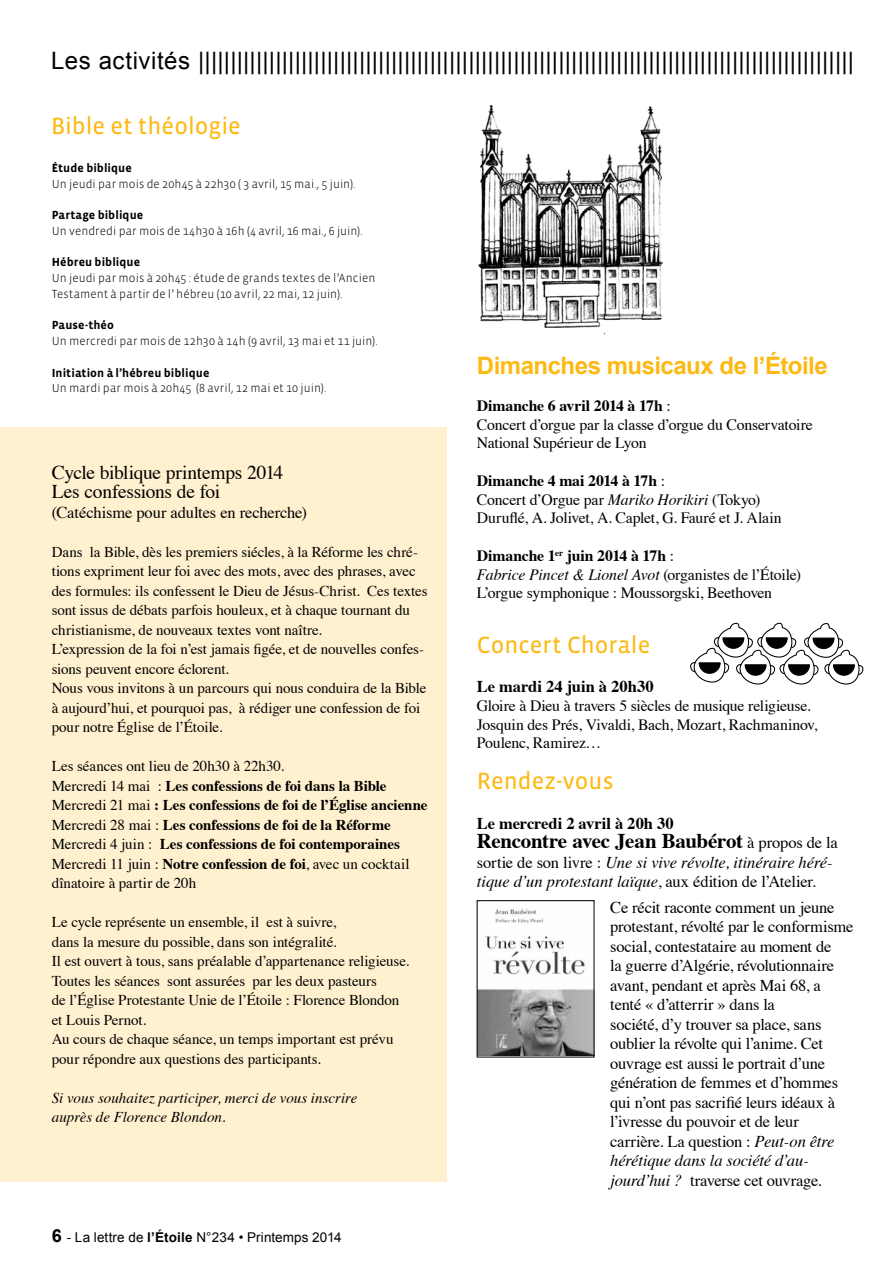
<style>
.page{position:relative;width:893px;height:1263px;background:#fff}
.page>*{position:absolute;margin:0;border:0;box-sizing:border-box;transform-origin:0 0}
.t1{font:24px "Arial";letter-spacing:.025em;color:#000}
.t2{font:24px "Vista Sans Reg";color:#fdb913}
.t3{font:700 24px "Arial";letter-spacing:-.02em;color:#fdb913}
.t4{font:700 21px "Times";letter-spacing:-.015em;color:#000}
.t5{font:19.5px/19.5px "Times";letter-spacing:-.02em;color:#000}
.t6{font:16.5px/19.5px "Times";letter-spacing:-.015em;color:#000}
.t7{font:italic 16.5px/19.5px "Times";letter-spacing:-.005em;color:#000}
.t8{font:700 16.5px "Times";color:#000}
.t9{font:15.75px/18.8px "Times";letter-spacing:-.015em;color:#000}
.t10{font:15px/19.5px "Times";letter-spacing:-.005em;color:#000}
.t11{font:700 15px/19.5px "Times";letter-spacing:-.005em;color:#000}
.t12{font:italic 15px/19.5px "Times";color:#000}
.t13{font:13.5px "Arial";letter-spacing:.005em;color:#000}
.t14{font:300 12px/15.8px "Vista Sans";letter-spacing:.01em;color:#000}
.t15{font:700 12px "Vista Sans";letter-spacing:.01em;color:#000}
.s1{font-weight:400}
.s2{font-weight:700;font-size:18px}
.s3{font-weight:700}
.s4{font-style:italic}
.s5{font-weight:400;font-size:16.5px}
.s6{font-style:normal}
</style>
<div class="page">
<div style="left:0;top:427px;width:446px;height:755px;background:#fff1d0"></div>
<img style="left:479px;top:907px;width:113px;height:148px">
<div style="left:477px;top:900px;width:117px;height:157px;border:1px solid #000"></div>
<img style="left:478px;top:104px;width:186px;height:231px">
<svg style="left:690px;top:622px;width:174px;height:63px"></svg>
<h1 class="t1" style="left:51px;top:44px;width:805px">Les activités ||||||||||||||||||||||||||||||||||||||||||||||||||||||||||||||||||||||||||||||||||||||||||||||||||||||</h1>
<h1 class="t2" style="left:51px;top:114px;width:191px">Bible et théologie</h1>
<p class="t15" style="left:52px;top:162px;width:82px">Étude biblique</p>
<p class="t14" style="left:52px;top:176px;width:305px">Un jeudi par mois de 20h45 à 22h30 ( 3 avril, 15 mai., 5 juin).</p>
<p class="t15" style="left:52px;top:209px;width:93px">Partage biblique</p>
<p class="t14" style="left:52px;top:223px;width:312px">Un vendredi par mois de 14h30 à 16h (4 avril, 16 mai., 6 juin).</p>
<p class="t15" style="left:52px;top:256px;width:90px">Hébreu biblique</p>
<p class="t14" style="left:52px;top:271px;width:325px">Un jeudi par mois à 20h45 : étude de grands textes de l’Ancien<br>Testament à partir de l’ hébreu (10 avril, 22 mai, 12 juin).</p>
<p class="t15" style="left:52px;top:319px;width:64px">Pause-théo</p>
<p class="t14" style="left:52px;top:333px;width:327px">Un mercredi par mois de 12h30 à 14h (9 avril, 13 mai et 11 juin).</p>
<p class="t15" style="left:52px;top:366px;width:159px">Initiation à l’hébreu biblique</p>
<p class="t14" style="left:52px;top:381px;width:276px">Un mardi par mois à 20h45 (8 avril, 12 mai et 10 juin).</p>
<h3 class="t5" style="left:52px;top:461px;width:233px">Cycle biblique printemps 2014<br>Les confessions de foi</h3>
<p class="t6" style="left:52px;top:501px;width:257px">(Catéchisme pour adultes en recherche)</p>
<p class="t10" style="left:52px;top:541px;width:377px">Dans la Bible, dès les premiers siécles, à la Réforme les chré&shy;tions expriment leur foi avec des mots, avec des phrases, avec des formules: ils confessent le Dieu de Jésus-Christ. Ces textes sont issus de débats parfois houleux, et à chaque tournant du christianisme, de nouveaux textes vont naître.<br>L’expression de la foi n’est jamais figée, et de nouvelles confes&shy;sions peuvent encore éclorent.<br>Nous vous invitons à un parcours qui nous conduira de la Bible à aujourd’hui, et pourquoi pas, à rédiger une confession de foi pour notre Église de l’Étoile.</p>
<p class="t11" style="left:52px;top:755px;width:377px"><span class="s1">Les séances ont lieu de 20h30 à 22h30.<br>Mercredi 14 mai :</span> Les confessions de foi dans la Bible <span class="s1">Mercredi 21 mai</span> : Les confessions de foi de l’Église ancienne <span class="s1">Mercredi 28 mai :</span> Les confessions de foi de la Réforme <span class="s1">Mercredi 4 juin :</span> Les confessions de foi contemporaines <span class="s1">Mercredi 11 juin :</span> Notre confession de foi<span class="s1">, avec un cocktail dînatoire à partir de 20h</span></p>
<p class="t10" style="left:52px;top:911px;width:359px">Le cycle représente un ensemble, il est à suivre,<br>dans la mesure du possible, dans son intégralité.<br>Il est ouvert à tous, sans préalable d’appartenance religieuse.<br>Toutes les séances sont assurées par les deux pasteurs<br>de l’église Protestante Unie de l’Étoile : Florence Blondon et Louis Pernot.<br>Au cours de chaque séance, un temps important est prévu pour répondre aux questions des participants.</p>
<p class="t12" style="left:52px;top:1087px;width:307px">Si vous souhaitez participer, merci de vous inscrire auprès de Florence Blondon.</p>
<p class="t13" style="left:52px;top:1228px;width:291px"><span class="s2">6</span> - La lettre de <span class="s3">l’Étoile</span> N°234 • Printemps 2014</p>
<h1 class="t3" style="left:477px;top:349px;width:352px">Dimanches musicaux de l’étoile</h1>
<p class="t9" style="left:477px;top:395px;width:338px"><span class="s3">Dimanche 6 avril 2014 à 17h</span> :<br>Concert d’orgue par la classe d’orgue du Conservatoire<br>National Supérieur de Lyon</p>
<p class="t9" style="left:477px;top:470px;width:306px"><span class="s3">Dimanche 4 mai 2014 à 17h</span> :<br>Concert d’Orgue par <span class="s4">Mariko Horikiri</span> (Tokyo)<br>Duruflé, A. Jolivet, A. Caplet, G. Fauré et J. Alain</p>
<p class="t9" style="left:477px;top:545px;width:326px"><span class="s3">Dimanche 1</span><sup>er</sup> <span class="s3">juin 2014 à 17h</span> :<br><span class="s4">Fabrice Pincet &amp; Lionel Avot</span> (organistes de l’étoile)<br>L’orgue symphonique : Moussorgski, Beethoven</p>
<h1 class="t2" style="left:477px;top:633px;width:175px">Concert Chorale</h1>
<p class="t8" style="left:477px;top:671px;width:178px">Le mardi 24 juin à 20h30</p>
<p class="t9" style="left:477px;top:695px;width:342px">Gloire à Dieu à travers 5 siècles de musique religieuse.<br>Josquin des Prés, Vivaldi, Bach, Mozart, Rachmaninov,<br>Poulenc, Ramirez…</p>
<h1 class="t2" style="left:477px;top:769px;width:138px">Rendez-vous</h1>
<p class="t8" style="left:477px;top:807px;width:198px">Le mercredi 2 avril à 20h 30</p>
<h2 class="t4" style="left:477px;top:821px;width:363px">Rencontre avec Jean Baubérot <span class="s5">à propos de la</span></h2>
<p class="t7" style="left:477px;top:851px;width:357px"><span class="s6">sortie de son livre :</span> Une si vive révolte, itinéraire héré&shy;tique d’un protestant laïque<span class="s6">, aux édition de l’Atelier.</span></p>
<p class="t6" style="left:610px;top:896px;width:245px">Ce récit raconte comment un jeune protestant, révolté par le conformisme social, contestataire au moment de<br>la guerre d’Algérie, révolutionnaire avant, pendant et après Mai 68, a tenté « d’atterrir » dans la<br>société, d’y trouver sa place, sans oublier la révolte qui l’anime. Cet ouvrage est aussi le portrait d’une génération de femmes et d’hommes qui n’ont pas sacrifié leurs idéaux à l’ivresse du pouvoir et de leur carrière. La question : <span class="s4">Peut-on être hérétique dans la société d’au&shy;jourd’hui ?</span> traverse cet ouvrage.</p>
</div>
